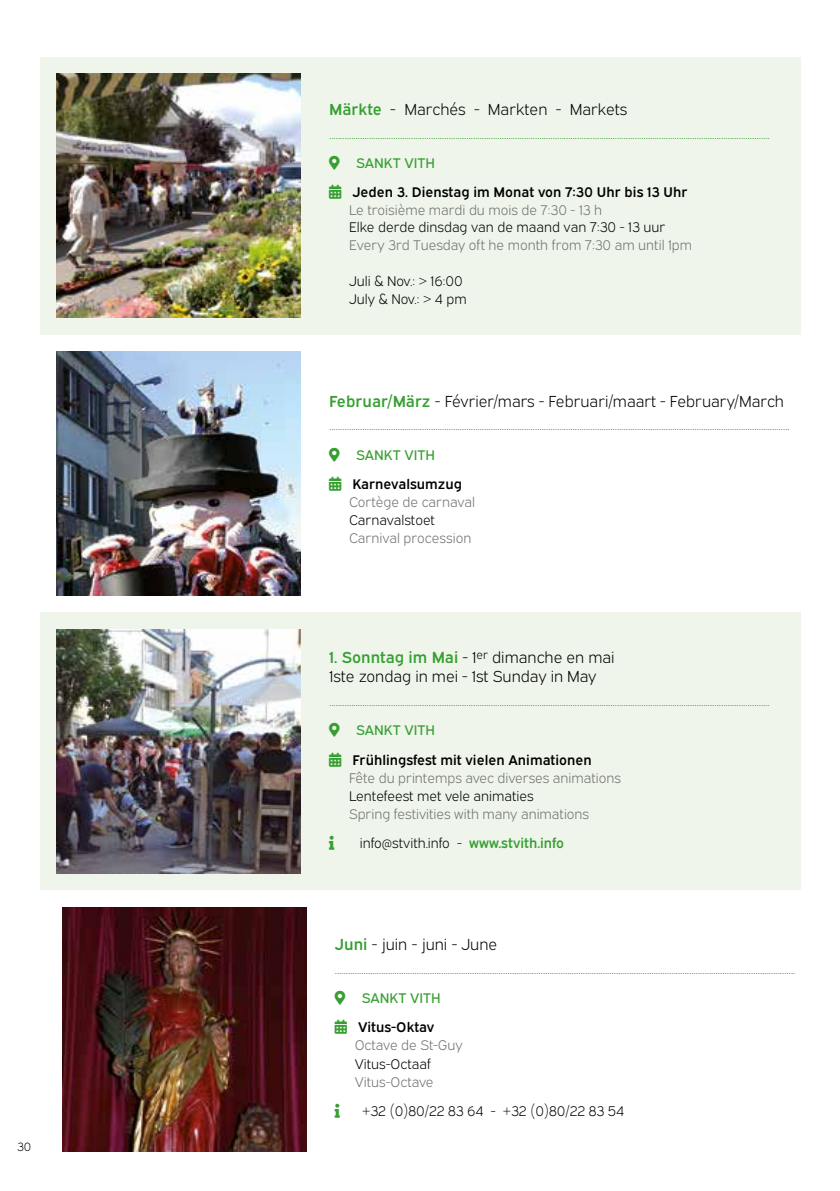
<style>
.page{position:relative;width:840px;height:1191px;background:#fff}
.page>*{position:absolute;margin:0;border:0;box-sizing:border-box;transform-origin:0 0}
.t1{font:16px/19.2px "Expressway Lt";color:#000}
.t2{font:14px "Expressway Lt";color:#379f32}
.t3{font:14px/29.4px "Expressway Lt";color:#706f6f}
.t4{font:14px/18px "Expressway Lt";color:#000}
.t5{font:14px "Expressway Sb";color:#000}
.t6{font:14px "Expressway Rg";color:#379f32}
.t7{font:12px "Expressway Lt";color:#000}
.s1{font-family:"Expressway Sb";color:#379f32}
.s2{color:#379f32}
.s3{color:#000}
</style>
<div class="page">
<div style="left:40px;top:57px;width:759px;height:277px;background:#eff5eb"></div>
<div style="left:40px;top:612px;width:759px;height:278px;background:#eff5eb"></div>
<img style="left:57px;top:74px;width:243px;height:243px">
<img style="left:57px;top:629px;width:243px;height:244px">
<img style="left:57px;top:351px;width:243px;height:244px">
<img style="left:62px;top:907px;width:244px;height:244px">
<p class="t7" style="left:17px;top:1138px;width:16px">30</p>
<p class="t1" style="left:329px;top:98px;width:299px"><span class="s1">Märkte</span> - Marchés - Markten - Markets</p>
<p class="t2" style="left:329px;top:123px;width:442px">.......................................................................................................................................................................................................</p>
<p class="t6" style="left:356px;top:152px;width:80px">SANKT VITH</p>
<p class="t5" style="left:329px;top:181px;width:359px"><span class="s2">▲</span> Jeden 3. Dienstag im Monat von 7:30 Uhr bis 13 Uhr</p>
<p class="t3" style="left:349px;top:194px;width:254px">Le troisième mardi du mois de 7:30 - 13 h</p>
<p class="t4" style="left:349px;top:217px;width:317px">Elke derde dinsdag van de maand van 7:30 - 13 uur</p>
<p class="t3" style="left:349px;top:229px;width:344px">Every 3rd Tuesday oft he month from 7:30 am until 1pm</p>
<p class="t4" style="left:349px;top:271px;width:119px">Juli &amp; Nov.: &gt; 16:00<br>July &amp; Nov.: &gt; 4 pm</p>
<p class="t1" style="left:329px;top:390px;width:456px"><span class="s1">Februar/März</span> - Février/mars - Februari/maart - February/March</p>
<p class="t2" style="left:329px;top:415px;width:462px">................................................................................................................................................................................................................</p>
<p class="t6" style="left:356px;top:444px;width:80px">SANKT VITH</p>
<p class="t5" style="left:329px;top:473px;width:134px"><span class="s2">▲</span> Karnevalsumzug</p>
<p class="t3" style="left:349px;top:486px;width:127px">Cortège de carnaval</p>
<p class="t4" style="left:349px;top:510px;width:87px">Carnavalstoet</p>
<p class="t3" style="left:349px;top:522px;width:124px">Carnival procession</p>
<p class="t1" style="left:329px;top:646px;width:287px"><span class="s1">1. Sonntag im Mai</span> - 1<sup>er</sup> dimanche en mai<br>1ste zondag in mei - 1st Sunday in May</p>
<p class="t2" style="left:329px;top:690px;width:442px">.......................................................................................................................................................................................................</p>
<p class="t6" style="left:356px;top:719px;width:80px">SANKT VITH</p>
<p class="t5" style="left:329px;top:749px;width:264px"><span class="s2">▲</span> Frühlingsfest mit vielen Animationen</p>
<p class="t3" style="left:349px;top:761px;width:273px">Fête du printemps avec diverses animations</p>
<p class="t4" style="left:349px;top:785px;width:186px">Lentefeest met vele animaties</p>
<p class="t3" style="left:359px;top:797px;width:231px;text-indent:-11px">Spring festivities with many animations <span class="s3">info@stvith.info -</span> <span class="s1">www.stvith.info</span></p>
<p class="t1" style="left:334px;top:933px;width:164px"><span class="s1">Juni</span> - juin - juni - June</p>
<p class="t2" style="left:334px;top:958px;width:462px">................................................................................................................................................................................................................</p>
<p class="t6" style="left:361px;top:987px;width:80px">SANKT VITH</p>
<p class="t5" style="left:334px;top:1016px;width:101px"><span class="s2">▲</span> Vitus-Oktav</p>
<p class="t3" style="left:354px;top:1029px;width:109px">Octave de St-Guy</p>
<p class="t4" style="left:354px;top:1053px;width:78px">Vitus-Octaaf</p>
<p class="t3" style="left:354px;top:1065px;width:80px">Vitus-Octave</p>
<p class="t4" style="left:362px;top:1100px;width:264px">+32 (0)80/22 83 64 - +32 (0)80/22 83 54</p>
</div>
